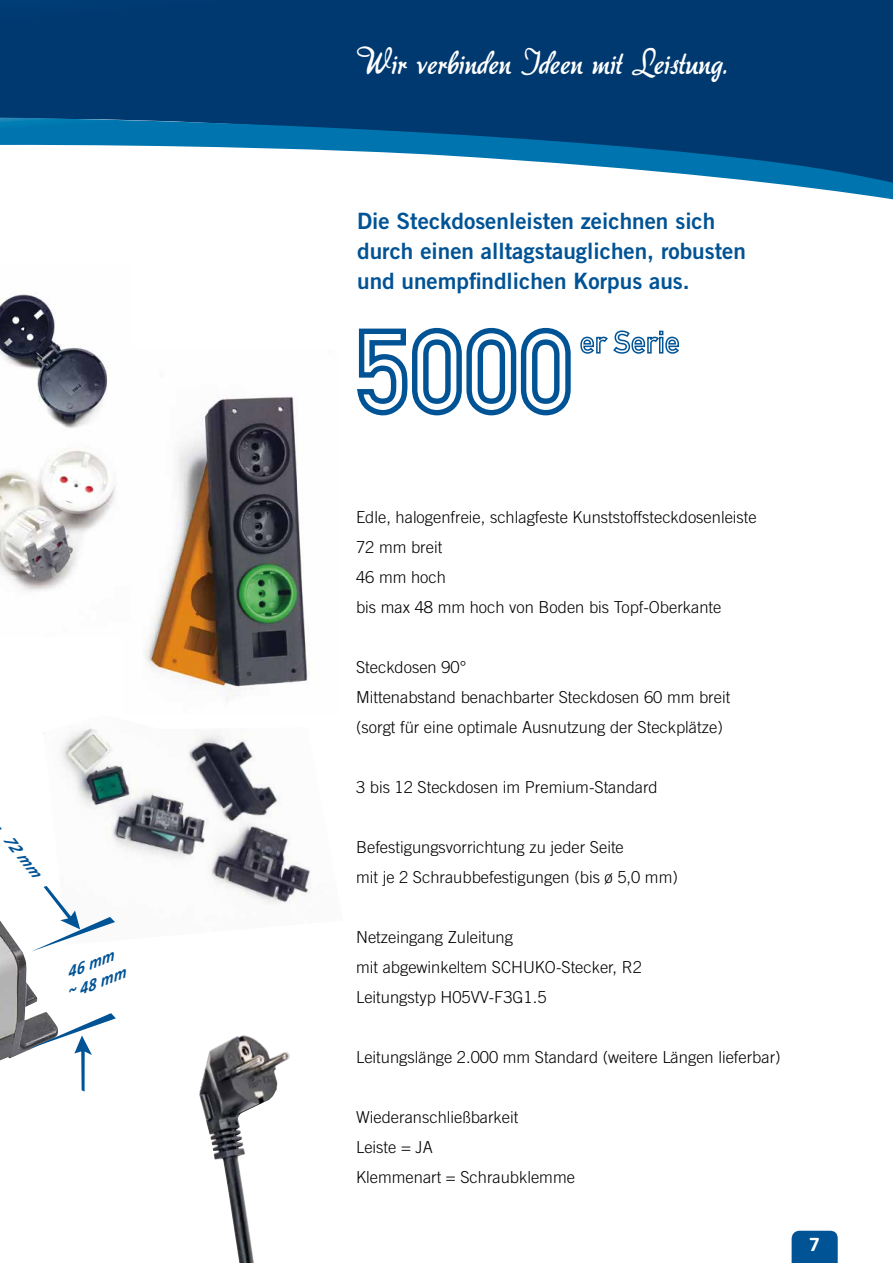
<style>
.page{position:relative;width:893px;height:1263px;background:#fff}
.page>*{position:absolute;margin:0;border:0;box-sizing:border-box;transform-origin:0 0}
.t1{font:31.5px "aka Dora";color:#fff}
.t2{font:22.5px/30px "Trade Gothic Bold Two";color:#005395}
.t3{font:700 21px "Calibri";color:#fff}
.t4{font:italic 700 16.95px/20.2px "Calibri";color:#005395;text-align:center}
.t5{font:300 16.5px/30px "Trade Gothic";color:#000}
</style>
<div class="page">
<img style="left:144px;top:395px;width:166px;height:301px">
<img style="left:61px;top:728px;width:250px;height:177px">
<img style="left:0;top:920px;width:47px;height:140px">
<img style="left:0;top:294px;width:115px;height:297px">
<div style="left:0;top:0;width:893px;height:118px;background:#00396f"></div>
<svg style="left:0;top:118px;width:893px;height:81px"></svg>
<img style="left:199px;top:1035px;width:91px;height:228px">
<svg style="left:357px;top:327px;width:214px;height:89px"></svg>
<svg style="left:580px;top:330px;width:99px;height:24px"></svg>
<svg style="left:31px;top:886px;width:84px;height:65px"></svg>
<svg style="left:28px;top:1013px;width:88px;height:78px"></svg>
<svg style="left:792px;top:1231px;width:46px;height:32px"></svg>
<p class="t4" style="left:15px;top:830px;width:51px;rotate:51deg">72 mm</p>
<p class="t4" style="left:56px;top:966px;width:64px;rotate:-21deg">46 mm<br>~ 48 mm</p>
<h1 class="t1" style="left:357px;top:45px;width:371px">Wir verbinden Ideen mit Leistung.</h1>
<h2 class="t2" style="left:357px;top:206px;width:390px">Die Steckdosenleisten zeichnen sich durch einen alltagstauglichen, robusten und unempfindlichen Korpus aus.</h2>
<p class="t5" style="left:356px;top:502px;width:402px">Edle, halogenfreie, schlagfeste Kunststoffsteckdosenleiste<br>72 mm breit<br>46 mm hoch<br>bis max 48 mm hoch von Boden bis Topf-Oberkante</p>
<p class="t5" style="left:356px;top:652px;width:376px">Steckdosen 90°<br>Mittenabstand benachbarter Steckdosen 60 mm breit (sorgt für eine optimale Ausnutzung der Steckplätze)</p>
<p class="t5" style="left:356px;top:772px;width:303px">3 bis 12 Steckdosen im Premium-Standard</p>
<p class="t5" style="left:356px;top:832px;width:323px">Befestigungsvorrichtung zu jeder Seite<br>mit je 2 Schraubbefestigungen (bis ø 5,0 mm)</p>
<p class="t5" style="left:356px;top:922px;width:287px">Netzeingang Zuleitung<br>mit abgewinkeltem SCHUKO-Stecker, R2<br>Leitungstyp H05VV-F3G1.5</p>
<p class="t5" style="left:356px;top:1042px;width:426px">Leitungslänge 2.000 mm Standard (weitere Längen lieferbar)</p>
<p class="t5" style="left:356px;top:1102px;width:220px">Wiederanschließbarkeit<br>Leiste = JA<br>Klemmenart = Schraubklemme</p>
<p class="t3" style="left:809px;top:1230px;width:12px">7</p>
</div>
